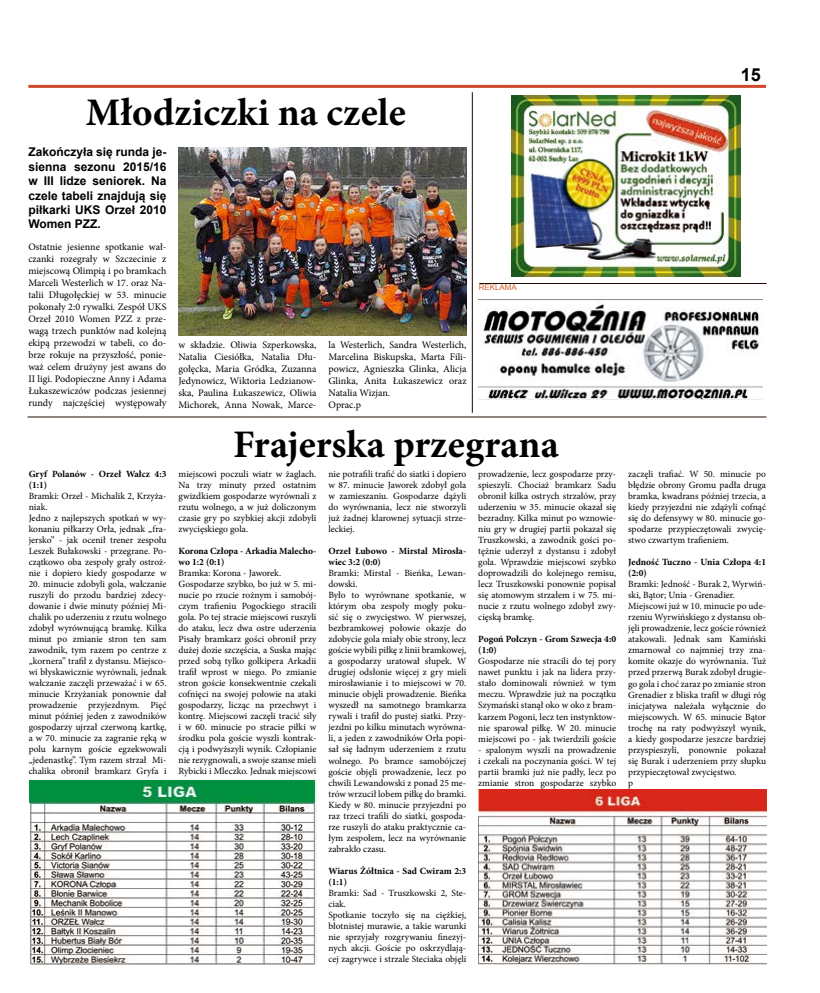
<style>
.page{position:relative;width:820px;height:993px;background:#fff}
.page>*{position:absolute;margin:0;border:0;box-sizing:border-box;transform-origin:0 0}
.t1{font:700 39px "Minion Pro";color:#000}
.t2{font:700 18px "Arial";color:#000}
.t3{font:700 12px/14.4px "Arial";color:#000;text-align:justify}
.t4{font:10px/12px "Minion Pro";color:#000;text-align:justify}
.t5{font:9.5px/11px "Minion Pro";color:#000;text-align:justify}
.t6{font:700 9.5px/11px "Minion Pro";color:#000}
.t7{font:8px "Arial";color:#d36130}
</style>
<div class="page">
<hr style="left:28px;top:85px;width:737px;height:3px;background:#d0472f">
<img style="left:478px;top:299px;width:284px;height:100px">
<hr style="left:471px;top:92px;width:1px;height:320px;background:#1a0300">
<img style="left:29px;top:780px;width:287px;height:184px">
<img style="left:478px;top:789px;width:288px;height:175px">
<img style="left:511px;top:95px;width:229px;height:181px">
<hr style="left:28px;top:416px;width:738px;height:1px;background:#1f0c03">
<hr style="left:479px;top:283px;width:287px;height:1px;background:#1f0c03">
<img style="left:178px;top:147px;width:288px;height:188px">
<h1 class="t1" style="left:86px;top:85px;width:321px">Młodziczki na czele</h1>
<p class="t3" style="left:28px;top:145px;width:139px">Zakończyła się runda je&shy;sienna sezonu 2015/16 w III lidze seniorek. Na czele tabeli znajdują się piłkarki UKS Orzeł 2010<br>Women PZZ.</p>
<p class="t4" style="left:28px;top:241px;width:139px">Ostatnie jesienne spotkanie wał&shy;czanki rozegrały w Szczecinie z miejscową Olimpią i po bramkach Marceli Westerlich w 17. oraz Na&shy;talii Długołęckiej w 53. minucie pokonały 2:0 rywalki. Zespół UKS Orzeł 2010 Women PZZ z prze&shy;wagą trzech punktów nad kolejną ekipą przewodzi w tabeli, co do&shy;brze rokuje na przyszłość, ponie&shy;waż celem drużyny jest awans do II ligi. Podopieczne Anny i Adama Łukaszewiczów podczas jesiennej rundy najczęściej występowały</p>
<p class="t4" style="left:178px;top:339px;width:139px">w składzie. Oliwia Szperkowska, Natalia Ciesiółka, Natalia Dłu&shy;gołęcka, Maria Gródka, Zuzanna Jedynowicz, Wiktoria Ledzianow&shy;ska, Paulina Łukaszewicz, Oliwia Michorek, Anna Nowak, Marce-</p>
<p class="t4" style="left:328px;top:338px;width:139px;text-align:left">la Westerlich, Sandra Westerlich,<br>Marcelina Biskupska, Marta Fili&shy;powicz, Agnieszka Glinka, Alicja<br>Glinka, Anita Łukaszewicz oraz<br>Natalia Wizjan.<br>Oprac.p</p>
<p class="t7" style="left:478px;top:282px;width:40px">REKLAMA</p>
<p class="t6" style="left:29px;top:468px;width:139px">Gryf Polanów - Orzeł Wałcz 4:3 (1:1)</p>
<p class="t5" style="left:29px;top:490px;width:139px;text-align:left">Bramki: Orzeł - Michalik 2, Krzyża&shy;niak.<br>Jedno z najlepszych spotkań w wy&shy;konaniu piłkarzy Orła, jednak „fra&shy;jersko” - jak ocenił trener zespołu<br>Leszek Bułakowski - przegrane. Po&shy;czątkowo oba zespoły grały ostroż&shy;nie i dopiero kiedy gospodarze w</p>
<p class="t5" style="left:29px;top:578px;width:139px">20. minucie zdobyli gola, wałczanie ruszyli do przodu bardziej zdecy&shy;dowanie i dwie minuty później Mi&shy;chalik po uderzeniu z rzutu wolnego zdobył wyrównującą bramkę. Kilka minut po zmianie stron ten sam zawodnik, tym razem po centrze z „kornera” trafił z dystansu. Miejsco&shy;wi błyskawicznie wyrównali, jednak wałczanie zaczęli przeważać i w 65. minucie Krzyżaniak ponownie dał prowadzenie przyjezdnym. Pięć minut później jeden z zawodników gospodarzy ujrzał czerwoną kartkę, a w 70. minucie za zagranie ręką w polu karnym goście egzekwowali „jedenastkę”. Tym razem strzał Mi&shy;chalika obronił bramkarz Gryfa i</p>
<h1 class="t1" style="left:233px;top:417px;width:327px">Frajerska przegrana</h1>
<p class="t5" style="left:178px;top:468px;width:139px">miejscowi poczuli wiatr w żaglach.<br>Na trzy minuty przed ostatnim gwizdkiem gospodarze wyrównali z rzutu wolnego, a w już doliczonym czasie gry po szybkiej akcji zdobyli zwycięskiego gola.</p>
<p class="t6" style="left:178px;top:545px;width:139px">Korona Człopa - Arkadia Malecho&shy;wo 1:2 (0:1)</p>
<p class="t5" style="left:178px;top:567px;width:139px;text-align:left">Bramka: Korona - Jaworek.<br>Gospodarze szybko, bo już w 5. mi&shy;nucie po rzucie rożnym i samobój&shy;czym trafieniu Pogockiego stracili gola. Po tej stracie miejscowi ruszyli do ataku, lecz dwa ostre uderzenia Pisały bramkarz gości obronił przy dużej dozie szczęścia, a Suska mając przed sobą tylko golkipera Arkadii trafił wprost w niego. Po zmianie stron goście konsekwentnie czekali cofnięci na swojej połowie na ataki gospodarzy, licząc na przechwyt i kontrę. Miejscowi zaczęli tracić siły i w 60. minucie po stracie piłki w środku pola goście wyszli kontrak&shy;cją i podwyższyli wynik. Człopianie nie rezygnowali, a swoje szanse mieli Rybicki i Mleczko. Jednak miejscowi</p>
<p class="t5" style="left:328px;top:468px;width:139px">nie potrafili trafić do siatki i dopiero w 87. minucie Jaworek zdobył gola w zamieszaniu. Gospodarze dążyli do wyrównania, lecz nie stworzyli już żadnej klarownej sytuacji strze&shy;leckiej.</p>
<p class="t6" style="left:328px;top:545px;width:139px">Orzeł Łubowo - Mirstal Mirosła&shy;wiec 3:2 (0:0)</p>
<p class="t5" style="left:328px;top:567px;width:139px;text-align:left">Bramki: Mirstal - Bieńka, Lewan&shy;dowski.<br>Było to wyrównane spotkanie, w którym oba zespoły mogły poku&shy;sić się o zwycięstwo. W pierwszej, bezbramkowej połowie okazje do zdobycie gola miały obie strony, lecz goście wybili piłkę z linii bramkowej, a gospodarzy uratował słupek. W drugiej odsłonie więcej z gry mieli mirosławianie i to miejscowi w 70. minucie objęli prowadzenie. Bieńka wyszedł na samotnego bramkarza rywali i trafił do pustej siatki. Przy&shy;jezdni po kilku minutach wyrówna&shy;li, a jeden z zawodników Orła popi&shy;sał się ładnym uderzeniem z rzutu wolnego. Po bramce samobójczej goście objęli prowadzenie, lecz po chwili Lewandowski z ponad 25 me&shy;trów wrzucił lobem piłkę do bramki.<br>Kiedy w 80. minucie przyjezdni po raz trzeci trafili do siatki, gospoda&shy;rze ruszyli do ataku praktycznie ca&shy;łym zespołem, lecz na wyrównanie zabrakło czasu.</p>
<p class="t6" style="left:328px;top:864px;width:139px">Wiarus Żółtnica - Sad Cwiram 2:3 (1:1)</p>
<p class="t5" style="left:328px;top:886px;width:139px;text-align:left">Bramki: Sad - Truszkowski 2, Ste&shy;ciak.<br>Spotkanie toczyło się na ciężkiej, błotnistej murawie, a takie warunki nie sprzyjały rozgrywaniu finezyj&shy;nych akcji. Goście po oskrzydlają&shy;cej zagrywce i strzale Steciaka objęli</p>
<p class="t5" style="left:478px;top:468px;width:139px">prowadzenie, lecz gospodarze przy&shy;spieszyli. Chociaż bramkarz Sadu obronił kilka ostrych strzałów, przy uderzeniu w 35. minucie okazał się bezradny. Kilka minut po wznowie&shy;niu gry w drugiej partii pokazał się Truszkowski, a zawodnik gości po&shy;tężnie uderzył z dystansu i zdobył gola. Wprawdzie miejscowi szybko doprowadzili do kolejnego remisu, lecz Truszkowski ponownie popisał się atomowym strzałem i w 75. mi&shy;nucie z rzutu wolnego zdobył zwy&shy;cięską bramkę.</p>
<p class="t6" style="left:478px;top:633px;width:139px">Pogoń Połczyn - Grom Szwecja 4:0 (1:0)</p>
<p class="t5" style="left:478px;top:655px;width:139px">Gospodarze nie stracili do tej pory nawet punktu i jak na lidera przy&shy;stało dominowali również w tym meczu. Wprawdzie już na początku Szymański stanął oko w oko z bram&shy;karzem Pogoni, lecz ten instynktow&shy;nie sparował piłkę. W 20. minucie miejscowi po - jak twierdzili goście</p>
<p class="t5" style="left:478px;top:743px;width:139px">- spalonym wyszli na prowadzenie i czekali na poczynania gości. W tej partii bramki już nie padły, lecz po zmianie stron gospodarze szybko</p>
<h2 class="t2" style="left:740px;top:63px;width:22px">15</h2>
<p class="t5" style="left:628px;top:468px;width:139px">zaczęli trafiać. W 50. minucie po błędzie obrony Gromu padła druga bramka, kwadrans później trzecia, a kiedy przyjezdni nie zdążyli cofnąć się do defensywy w 80. minucie go&shy;spodarze przypieczętowali zwycię&shy;stwo czwartym trafieniem.</p>
<p class="t6" style="left:628px;top:556px;width:139px">Jedność Tuczno - Unia Człopa 4:1 (2:0)</p>
<p class="t5" style="left:628px;top:578px;width:139px;text-align:left">Bramki: Jedność - Burak 2, Wyrwiń&shy;ski, Bątor; Unia - Grenadier.<br>Miejscowi już w 10. minucie po ude&shy;rzeniu Wyrwińskiego z dystansu ob&shy;jęli prowadzenie, lecz goście również atakowali. Jednak sam Kamiński zmarnował co najmniej trzy zna&shy;komite okazje do wyrównania. Tuż przed przerwą Burak zdobył drugie&shy;go gola i choć zaraz po zmianie stron<br>Grenadier z bliska trafił w długi róg inicjatywa należała wyłącznie do miejscowych. W 65. minucie Bątor trochę na raty podwyższył wynik, a kiedy gospodarze jeszcze bardziej przyspieszyli, ponownie pokazał się Burak i uderzeniem przy słupku przypieczętował zwycięstwo.<br>p</p>
</div>
